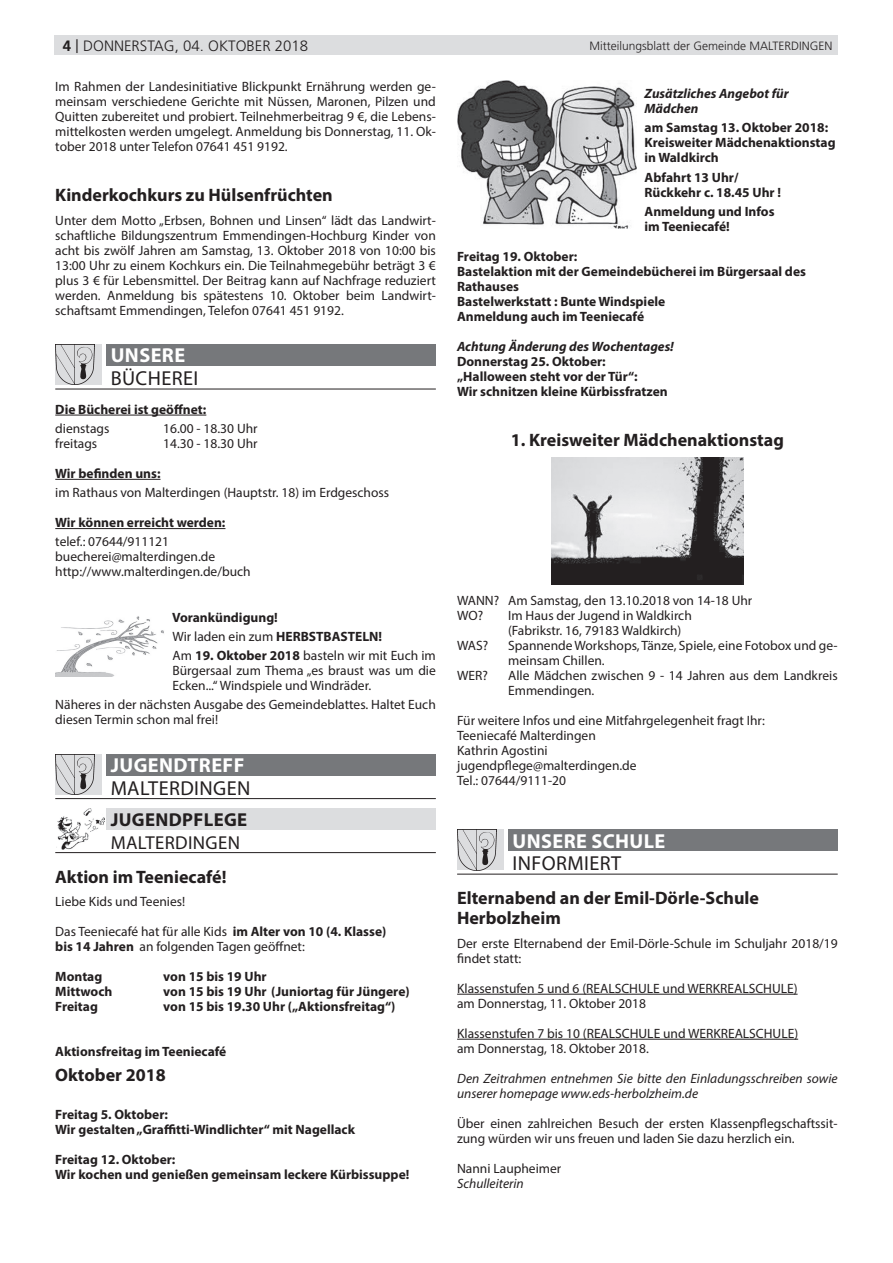
<style>
.page{position:relative;width:893px;height:1263px;background:#fff}
.page>*{position:absolute;margin:0;border:0;box-sizing:border-box;transform-origin:0 0}
.t1{font:20.25px "Myriad Pro";letter-spacing:.02em;color:#231f20}
.t2{font:700 20.25px "Myriad Pro";letter-spacing:.02em;color:#fff}
.t3{font:700 18.75px "Myriad Pro";letter-spacing:.02em;color:#231f20}
.t4{font:18.75px "Myriad Pro";letter-spacing:.02em;color:#231f20}
.t5{font:700 18px/20.2px "Myriad Pro";color:#231f20}
.t6{font:300 15px "Frutiger LT Std";color:#231f20}
.t7{font:13.5px/15px "Myriad Pro";color:#231f20}
.t8{font:700 13.5px/15px "Myriad Pro";color:#231f20}
.t9{font:italic 13.5px/15px "Myriad Pro";color:#231f20}
.t10{font:italic 700 13.5px/15px "Myriad Pro";color:#231f20}
.t11{font:300 12px "Frutiger LT Std";color:#231f20}
.s1{font-weight:700}
.s2{font-family:"Arial Nova";font-weight:400}
.s3{font-weight:400}
</style>
<div class="page">
<div style="left:54px;top:36px;width:784px;height:19px;background:#dcdddf"></div>
<hr style="left:55px;top:415px;width:151px;height:1px;background:#231f20">
<hr style="left:55px;top:479px;width:106px;height:1px;background:#231f20">
<hr style="left:55px;top:528px;width:170px;height:1px;background:#231f20">
<div style="left:56px;top:345px;width:46px;height:40px;background:#dcdddf"></div>
<img style="left:56px;top:345px;width:38px;height:40px">
<div style="left:106px;top:345px;width:330px;height:21px;background:#76787b"></div>
<hr style="left:55px;top:389px;width:381px;height:1px;background:#231f20">
<img style="left:55px;top:616px;width:109px;height:60px">
<div style="left:56px;top:754px;width:46px;height:40px;background:#dcdddf"></div>
<img style="left:56px;top:754px;width:38px;height:40px">
<div style="left:106px;top:754px;width:330px;height:21px;background:#76787b"></div>
<hr style="left:55px;top:798px;width:381px;height:1px;background:#231f20">
<div style="left:106px;top:808px;width:330px;height:21px;background:#dcdddf"></div>
<hr style="left:55px;top:852px;width:381px;height:1px;background:#231f20">
<img style="left:56px;top:808px;width:48px;height:41px">
<hr style="left:457px;top:994px;width:341px;height:1px;background:#231f20">
<hr style="left:457px;top:1039px;width:341px;height:1px;background:#231f20">
<img style="left:457px;top:81px;width:179px;height:148px">
<img style="left:552px;top:457px;width:191px;height:127px">
<div style="left:457px;top:830px;width:46px;height:40px;background:#dcdddf"></div>
<img style="left:457px;top:830px;width:39px;height:40px">
<div style="left:508px;top:830px;width:330px;height:21px;background:#76787b"></div>
<hr style="left:457px;top:874px;width:381px;height:1px;background:#231f20">
<p class="t6" style="left:63px;top:37px;width:247px"><span class="s1">4</span> <span class="s2">|</span> donnerstag, 04. OKTOber 2018</p>
<p class="t11" style="left:589px;top:39px;width:244px">Mitteilungsblatt der Gemeinde MALTERDINGEN</p>
<p class="t7" style="left:55px;top:79px;width:382px;text-align:justify">Im Rahmen der Landesinitiative Blickpunkt Ernährung werden ge&shy;meinsam verschiedene Gerichte mit Nüssen, Maronen, Pilzen und Quitten zubereitet und probiert. Teilnehmerbeitrag 9 €, die Lebens&shy;mittelkosten werden umgelegt. Anmeldung bis Donnerstag, 11. Ok&shy;tober 2018 unter Telefon 07641 451 9192.</p>
<h3 class="t5" style="left:55px;top:184px;width:279px">Kinderkochkurs zu Hülsenfrüchten</h3>
<p class="t7" style="left:55px;top:212px;width:382px;text-align:justify">Unter dem Motto „Erbsen, Bohnen und Linsen“ lädt das Landwirt&shy;schaftliche Bildungszentrum Emmendingen-Hochburg Kinder von acht bis zwölf Jahren am Samstag, 13. Oktober 2018 von 10:00 bis 13:00 Uhr zu einem Kochkurs ein. Die Teilnahmegebühr beträgt 3 € plus 3 € für Lebensmittel. Der Beitrag kann auf Nachfrage reduziert werden. Anmeldung bis spätestens 10. Oktober beim Landwirt&shy;schaftsamt Emmendingen, Telefon 07641 451 9192.</p>
<h1 class="t2" style="left:111px;top:342px;width:76px">UNSERE</h1>
<h1 class="t1" style="left:111px;top:366px;width:89px">BÜCHEREI</h1>
<p class="t8" style="left:55px;top:401px;width:153px">Die Bücherei ist geöffnet:</p>
<p class="t7" style="left:55px;top:421px;width:56px">dienstags</p>
<p class="t7" style="left:163px;top:421px;width:96px">16.00 - 18.30 Uhr</p>
<p class="t7" style="left:55px;top:436px;width:44px">freitags</p>
<p class="t7" style="left:163px;top:436px;width:96px">14.30 - 18.30 Uhr</p>
<p class="t8" style="left:55px;top:465px;width:107px">Wir befinden uns:</p>
<p class="t7" style="left:55px;top:485px;width:335px">im Rathaus von Malterdingen (Hauptstr. 18) im Erdgeschoss</p>
<p class="t8" style="left:55px;top:515px;width:172px">Wir können erreicht werden:</p>
<p class="t7" style="left:55px;top:534px;width:197px">telef.: 07644/911121 buecherei@malterdingen.de http://www.malterdingen.de/buch</p>
<p class="t8" style="left:172px;top:607px;width:265px;line-height:19.2px">Vorankündigung!<br><span class="s3">Wir laden ein zum</span> HERBSTBASTELN!<br><span class="s3">Am</span> 19. Oktober 2018 <span class="s3">basteln wir mit Euch im</span></p>
<p class="t7" style="left:172px;top:663px;width:265px">Bürgersaal zum Thema „es braust was um die<br>Ecken...“ Windspiele und Windräder.</p>
<p class="t7" style="left:55px;top:697px;width:382px">Näheres in der nächsten Ausgabe des Gemeindeblattes. Haltet Euch diesen Termin schon mal frei!</p>
<h1 class="t2" style="left:111px;top:752px;width:135px">JUGENDTREFF</h1>
<h1 class="t1" style="left:111px;top:775px;width:141px">MALTERDINGEN</h1>
<h2 class="t3" style="left:111px;top:807px;width:138px">JUGENDPFLEGE</h2>
<h2 class="t4" style="left:111px;top:831px;width:131px">MALTERDINGEN</h2>
<h3 class="t5" style="left:55px;top:866px;width:173px">Aktion im Teeniecafé!</h3>
<p class="t7" style="left:55px;top:894px;width:132px">Liebe Kids und Teenies!</p>
<p class="t7" style="left:55px;top:924px;width:333px">Das Teeniecafé hat für alle Kids <span class="s1">im Alter von 10 (4. Klasse) bis 14 Jahren</span> an folgenden Tagen geöffnet:</p>
<p class="t8" style="left:55px;top:968px;width:49px">Montag</p>
<p class="t8" style="left:163px;top:968px;width:105px">von 15 bis 19 Uhr</p>
<p class="t8" style="left:55px;top:983px;width:59px">Mittwoch</p>
<p class="t8" style="left:163px;top:983px;width:248px">von 15 bis 19 Uhr (Juniortag für Jüngere)</p>
<p class="t8" style="left:55px;top:998px;width:44px">Freitag</p>
<p class="t8" style="left:163px;top:998px;width:234px">von 15 bis 19.30 Uhr („Aktionsfreitag“)</p>
<p class="t8" style="left:55px;top:1043px;width:173px">Aktionsfreitag im Teeniecafé</p>
<h3 class="t5" style="left:55px;top:1064px;width:112px">Oktober 2018</h3>
<p class="t8" style="left:55px;top:1106px;width:301px">Freitag 5. Oktober:<br>Wir gestalten „Graffitti-Windlichter“ mit Nagellack</p>
<p class="t8" style="left:55px;top:1151px;width:356px">Freitag 12. Oktober:<br>Wir kochen und genießen gemeinsam leckere Kürbissuppe!</p>
<p class="t10" style="left:645px;top:86px;width:146px">Zusätzliches Angebot für<br>Mädchen</p>
<p class="t8" style="left:645px;top:120px;width:193px">am Samstag 13. Oktober 2018:<br>Kreisweiter Mädchenaktionstag in Waldkirch</p>
<p class="t8" style="left:645px;top:169px;width:138px">Abfahrt 13 Uhr/<br>Rückkehr c. 18.45 Uhr !</p>
<p class="t8" style="left:645px;top:203px;width:132px">Anmeldung und Infos im Teeniecafé!</p>
<p class="t8" style="left:457px;top:248px;width:350px">Freitag 19. Oktober:<br>Bastelaktion mit der Gemeindebücherei im Bürgersaal des<br>Rathauses<br>Bastelwerkstatt : Bunte Windspiele<br>Anmeldung auch im Teeniecafé</p>
<p class="t10" style="left:457px;top:338px;width:218px">Achtung Änderung des Wochentages!</p>
<p class="t8" style="left:457px;top:353px;width:212px">Donnerstag 25. Oktober: „Halloween steht vor der Tür“:<br>Wir schnitzen kleine Kürbissfratzen</p>
<h3 class="t5" style="left:511px;top:429px;width:275px">1. Kreisweiter Mädchenaktionstag</h3>
<p class="t7" style="left:457px;top:592px;width:297px">WANN? Am Samstag, den 13.10.2018 von 14-18 Uhr<br>WO?</p>
<p class="t7" style="left:508px;top:607px;width:185px">Im Haus der Jugend in Waldkirch (Fabrikstr. 16, 79183 Waldkirch)</p>
<p class="t7" style="left:457px;top:637px;width:33px">WAS?</p>
<p class="t7" style="left:508px;top:637px;width:331px">Spannende Workshops, Tänze, Spiele, eine Fotobox und ge&shy;meinsam Chillen.</p>
<p class="t7" style="left:457px;top:667px;width:32px">WER?</p>
<p class="t7" style="left:508px;top:667px;width:331px">Alle Mädchen zwischen 9 - 14 Jahren aus dem Landkreis<br>Emmendingen.</p>
<p class="t7" style="left:457px;top:712px;width:309px">Für weitere Infos und eine Mitfahrgelegenheit fragt Ihr:<br>Teeniecafé Malterdingen<br>Kathrin Agostini<br>jugendpflege@malterdingen.de<br>Tel.: 07644/9111-20</p>
<h1 class="t2" style="left:513px;top:827px;width:154px">UNSERE SCHULE</h1>
<h1 class="t1" style="left:513px;top:851px;width:110px">INFORMIERT</h1>
<h3 class="t5" style="left:457px;top:887px;width:303px">Elternabend an der Emil-Dörle-Schule<br>Herbolzheim</h3>
<p class="t7" style="left:457px;top:935px;width:382px">Der erste Elternabend der Emil-Dörle-Schule im Schuljahr 2018/19 findet statt:</p>
<p class="t7" style="left:457px;top:980px;width:342px">Klassenstufen 5 und 6 (REALSCHULE und WERKREALSCHULE) am Donnerstag, 11. Oktober 2018</p>
<p class="t7" style="left:457px;top:1025px;width:343px">Klassenstufen 7 bis 10 (REALSCHULE und WERKREALSCHULE) am Donnerstag, 18. Oktober 2018.</p>
<p class="t9" style="left:457px;top:1070px;width:382px">Den Zeitrahmen entnehmen Sie bitte den Einladungsschreiben sowie unserer homepage www.eds-herbolzheim.de</p>
<p class="t7" style="left:457px;top:1115px;width:382px">Über einen zahlreichen Besuch der ersten Klassenpflegschaftssit&shy;zung würden wir uns freuen und laden Sie dazu herzlich ein.</p>
<p class="t7" style="left:457px;top:1160px;width:106px">Nanni Laupheimer</p>
<p class="t9" style="left:457px;top:1175px;width:68px">Schulleiterin</p>
</div>
